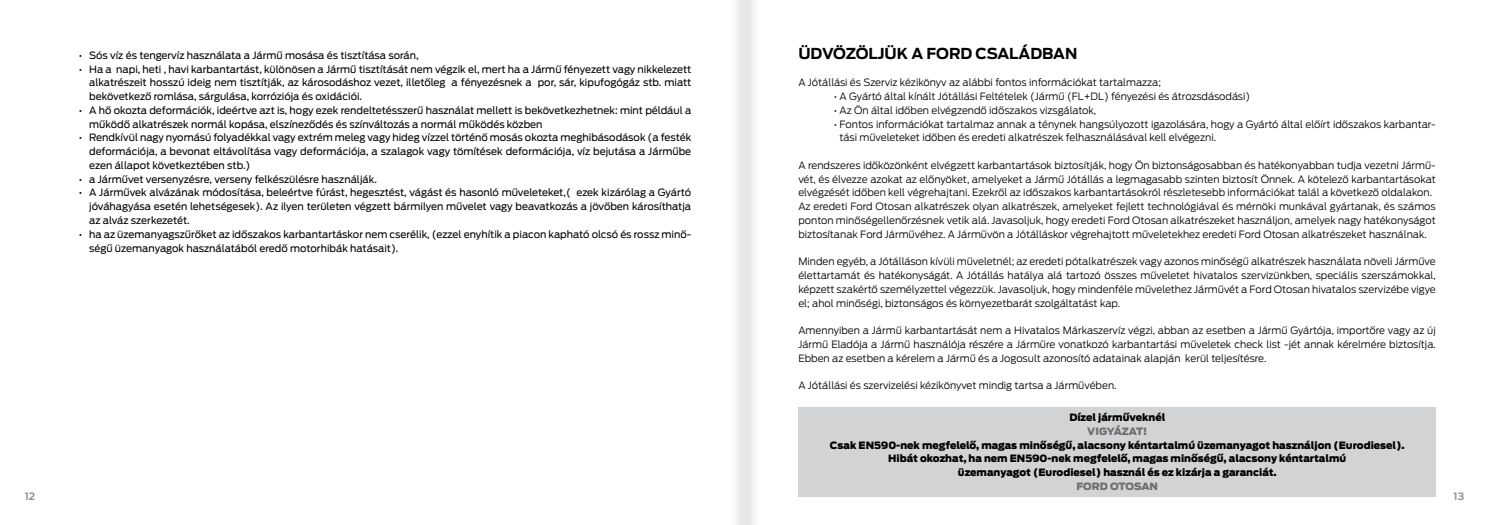
<style>
.page{position:relative;width:1489px;height:525px;background:#fff}
.page>*{position:absolute;margin:0;border:0;box-sizing:border-box;transform-origin:0 0}
.t1{font:700 15px "Ford Antenna";color:#000}
.t2{font:300 10px/13.8px "Ford Antenna";color:#000}
.t3{font:10px/13.8px "Ford Antenna";color:#000;text-align:justify}
.t4{font:900 10px/13.8px "Ford Antenna";color:#000;text-align:center}
.t5{font:900 10px "Ford Antenna";letter-spacing:-.01em;color:#6d6e71}
.t6{font:700 10px "Ford Antenna";color:#939598}
</style>
<div class="page">
<div style="left:798px;top:406px;width:637px;height:90px;background:#d1d3d4"></div>
<div style="left:726px;top:0;width:37px;height:524px;background:linear-gradient(to bottom,#f2f2f2,#f2f2f2)"></div>
<p class="t3" style="left:79px;top:47px;width:341px">• Sós víz és tengervíz használata a Jármű mosása és tisztítása során,</p>
<p class="t3" style="left:89px;top:61px;width:603px;text-indent:-10px">• Ha a napi, heti , havi karbantartást, különösen a Jármű tisztítását nem végzik el, mert ha a Jármű fényezett vagy nikkelezett alkatrészeit hosszú ideig nem tisztítják, az károsodáshoz vezet, illetőleg a fényezésnek a por, sár, kipufogógáz stb. miatt bekövetkező romlása, sárgulása, korróziója és oxidációi.</p>
<p class="t3" style="left:89px;top:102px;width:603px;text-indent:-10px">• A hő okozta deformációk, ideértve azt is, hogy ezek rendeltetésszerű használat mellett is bekövetkezhetnek: mint például a működő alkatrészek normál kopása, elszíneződés és színváltozás a normál működés közben</p>
<p class="t3" style="left:89px;top:130px;width:603px;text-indent:-10px">• Rendkívül nagy nyomású folyadékkal vagy extrém meleg vagy hideg vízzel történő mosás okozta meghibásodások (a festék deformációja, a bevonat eltávolítása vagy deformációja, a szalagok vagy tömítések deformációja, víz bejutása a Járműbe ezen állapot következtében stb.)</p>
<p class="t3" style="left:79px;top:171px;width:300px">• a Járművet versenyzésre, verseny felkészülésre használják.</p>
<p class="t3" style="left:89px;top:185px;width:603px;text-indent:-10px">• A Járművek alvázának módosítása, beleértve fúrást, hegesztést, vágást és hasonló műveleteket,( ezek kizárólag a Gyártó jóváhagyása esetén lehetségesek). Az ilyen területen végzett bármilyen művelet vagy beavatkozás a jövőben károsíthatja az alváz szerkezetét.</p>
<p class="t3" style="left:89px;top:226px;width:603px;text-indent:-10px">• ha az üzemanyagszűrőket az időszakos karbantartáskor nem cserélik, (ezzel enyhítik a piacon kapható olcsó és rossz minő&shy;ségű üzemanyagok használatából eredő motorhibák hatásait).</p>
<h1 class="t1" style="left:798px;top:40px;width:280px">ÜDVÖZÖLJÜK A FORD CSALÁDBAN</h1>
<p class="t2" style="left:798px;top:75px;width:364px">A Jótállási és Szerviz kézikönyv az alábbi fontos információkat tartalmazza;</p>
<p class="t2" style="left:833px;top:88px;width:418px">• A Gyártó által kínált Jótállási Feltételek (Jármű (FL+DL) fényezési és átrozsdásodási)</p>
<p class="t2" style="left:833px;top:102px;width:264px">• Az Ön által időben elvégzendő időszakos vizsgálatok,</p>
<p class="t2" style="left:839px;top:116px;width:597px;text-indent:-6px">• Fontos információkat tartalmaz annak a ténynek hangsúlyozott igazolására, hogy a Gyártó által előírt időszakos karbantar&shy;tási műveleteket időben és eredeti alkatrészek felhasználásával kell elvégezni.</p>
<p class="t2" style="left:798px;top:157px;width:639px">A rendszeres időközönként elvégzett karbantartások biztosítják, hogy Ön biztonságosabban és hatékonyabban tudja vezetni Jármű&shy;vét, és élvezze azokat az előnyöket, amelyeket a Jármű Jótállás a legmagasabb szinten biztosít Önnek. A kötelező karbantartásokat elvégzését időben kell végrehajtani. Ezekről az időszakos karbantartásokról részletesebb információkat talál a következő oldalakon.<br>Az eredeti Ford Otosan alkatrészek olyan alkatrészek, amelyeket fejlett technológiával és mérnöki munkával gyártanak, és számos ponton minőségellenőrzésnek vetik alá. Javasoljuk, hogy eredeti Ford Otosan alkatrészeket használjon, amelyek nagy hatékonyságot biztosítanak Ford Járművéhez. A Járművön a Jótálláskor végrehajtott műveletekhez eredeti Ford Otosan alkatrészeket használnak.</p>
<p class="t2" style="left:798px;top:253px;width:639px;text-align:justify">Minden egyéb, a Jótálláson kívüli műveletnél; az eredeti pótalkatrészek vagy azonos minőségű alkatrészek használata növeli Járműve élettartamát és hatékonyságát. A Jótállás hatálya alá tartozó összes műveletet hivatalos szervizünkben, speciális szerszámokkal, képzett szakértő személyzettel végezzük. Javasoljuk, hogy mindenféle művelethez Járművét a Ford Otosan hivatalos szervizébe vigye el; ahol minőségi, biztonságos és környezetbarát szolgáltatást kap.</p>
<p class="t2" style="left:798px;top:322px;width:639px;text-align:justify">Amennyiben a Jármű karbantartását nem a Hivatalos Márkaszervíz végzi, abban az esetben a Jármű Gyártója, importőre vagy az új Jármű Eladója a Jármű használója részére a Járműre vonatkozó karbantartási műveletek check list -jét annak kérelmére biztosítja.<br>Ebben az esetben a kérelem a Jármű és a Jogosult azonosító adatainak alapján kerül teljesítésre.</p>
<p class="t2" style="left:798px;top:377px;width:320px">A Jótállási és szervizelési kézikönyvet mindig tartsa a Járművében.</p>
<p class="t4" style="left:1069px;top:409px;width:97px">Dízel járműveknél</p>
<p class="t5" style="left:1087px;top:421px;width:62px">VIGYÁZAT!</p>
<p class="t4" style="left:829px;top:437px;width:576px">Csak EN590-nek megfelelő, magas minőségű, alacsony kéntartalmú üzemanyagot használjon (Eurodiesel).<br>Hibát okozhat, ha nem EN590-nek megfelelő, magas minőségű, alacsony kéntartalmú<br>üzemanyagot (Eurodiesel) használ és ez kizárja a garanciát.</p>
<p class="t5" style="left:1076px;top:476px;width:83px">FORD OTOSAN</p>
<p class="t6" style="left:25px;top:487px;width:12px">12</p>
<p class="t6" style="left:1453px;top:487px;width:12px">13</p>
</div>
